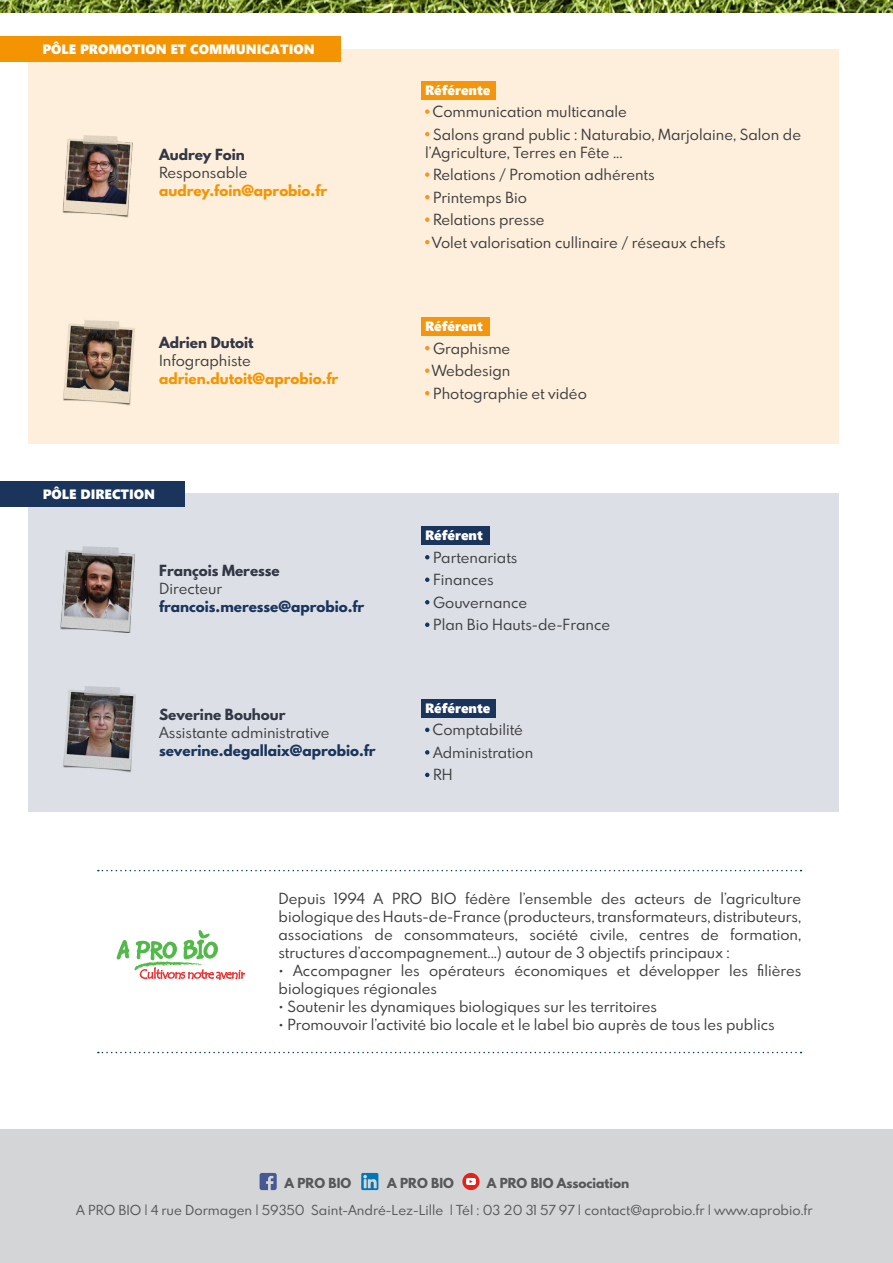
<style>
.page{position:relative;width:893px;height:1263px;background:#fff}
.page>*{position:absolute;margin:0;border:0;box-sizing:border-box;transform-origin:0 0}
.t1{font:15px/18px "Spartan MB";color:#3e3e3f}
.t2{font:800 15px "Spartan MB";color:#1a345c}
.t3{font:800 15px "Spartan MB";color:#333745}
.t4{font:800 15px "Spartan MB";color:#f59403}
.t5{font:13.5px "Spartan MB";color:#57585a}
.t6{font:13.5px "Segoe UI Black";color:#fff}
.t7{font:800 13.5px "Spartan MB";color:#57585a}
</style>
<div class="page">
<div style="left:29px;top:49px;width:810px;height:394px;background:#fdefdb"></div>
<div style="left:29px;top:494px;width:810px;height:318px;background:#dce0e6"></div>
<div style="left:0;top:1129px;width:893px;height:134px;background:#d4d5d7"></div>
<svg style="left:260px;top:1173px;width:17px;height:17px"></svg>
<svg style="left:361px;top:1173px;width:17px;height:17px"></svg>
<svg style="left:462px;top:1173px;width:17px;height:17px"></svg>
<img style="left:60px;top:546px;width:75px;height:86px">
<img style="left:63px;top:686px;width:73px;height:87px">
<div style="left:0;top:36px;width:340px;height:26px;background:#f59403"></div>
<div style="left:0;top:481px;width:185px;height:25px;background:#1a345c"></div>
<img style="left:63px;top:320px;width:72px;height:86px">
<img style="left:62px;top:135px;width:71px;height:83px">
<img style="left:0;top:0;width:893px;height:12px">
<svg style="left:98px;top:870px;width:703px;height:1px"></svg>
<svg style="left:98px;top:1052px;width:703px;height:1px"></svg>
<div style="left:421px;top:81px;width:74px;height:18px;background:#f4950e"></div>
<div style="left:421px;top:317px;width:68px;height:19px;background:#f4950e"></div>
<div style="left:421px;top:526px;width:68px;height:19px;background:#1a345b"></div>
<div style="left:421px;top:699px;width:74px;height:19px;background:#1a345b"></div>
<svg style="left:425px;top:109px;width:4px;height:5px"></svg>
<svg style="left:425px;top:132px;width:4px;height:4px"></svg>
<svg style="left:425px;top:172px;width:4px;height:5px"></svg>
<svg style="left:425px;top:195px;width:4px;height:4px"></svg>
<svg style="left:425px;top:217px;width:4px;height:5px"></svg>
<svg style="left:425px;top:240px;width:4px;height:4px"></svg>
<svg style="left:425px;top:346px;width:4px;height:4px"></svg>
<svg style="left:425px;top:368px;width:4px;height:5px"></svg>
<svg style="left:425px;top:391px;width:4px;height:4px"></svg>
<svg style="left:425px;top:555px;width:4px;height:4px"></svg>
<svg style="left:425px;top:577px;width:4px;height:5px"></svg>
<svg style="left:425px;top:600px;width:4px;height:4px"></svg>
<svg style="left:425px;top:622px;width:4px;height:5px"></svg>
<svg style="left:425px;top:728px;width:4px;height:4px"></svg>
<svg style="left:425px;top:750px;width:4px;height:5px"></svg>
<svg style="left:425px;top:773px;width:4px;height:4px"></svg>
<svg style="left:117px;top:930px;width:128px;height:50px"></svg>
<p class="t6" style="left:42px;top:40px;width:274px">PÔLE PROMOTION ET COMMUNICATION</p>
<p class="t3" style="left:159px;top:143px;width:87px">Audrey Foin</p>
<p class="t1" style="left:159px;top:163px;width:90px">Responsable</p>
<p class="t4" style="left:159px;top:179px;width:170px">audrey.foin@aprobio.fr</p>
<p class="t3" style="left:159px;top:332px;width:96px">Adrien Dutoit</p>
<p class="t1" style="left:159px;top:351px;width:93px">Infographiste</p>
<p class="t4" style="left:159px;top:368px;width:181px">adrien.dutoit@aprobio.fr</p>
<p class="t6" style="left:43px;top:484px;width:114px">PÔLE DIRECTION</p>
<p class="t3" style="left:159px;top:559px;width:122px">François Meresse</p>
<p class="t1" style="left:159px;top:579px;width:65px">Directeur</p>
<p class="t2" style="left:159px;top:595px;width:207px">francois.meresse@aprobio.fr</p>
<p class="t3" style="left:159px;top:704px;width:128px">Severine Bouhour</p>
<p class="t1" style="left:159px;top:723px;width:172px">Assistante administrative</p>
<p class="t2" style="left:159px;top:740px;width:218px">severine.degallaix@aprobio.fr</p>
<p class="t6" style="left:425px;top:80px;width:67px">Référente</p>
<p class="t1" style="left:433px;top:102px;width:196px">Communication multicanale</p>
<p class="t1" style="left:425px;top:125px;width:377px;text-indent:8px">Salons grand public : Naturabio, Marjolaine, Salon de l’Agriculture, Terres en Fête ...</p>
<p class="t1" style="left:433px;top:165px;width:223px">Relations / Promotion adhérents</p>
<p class="t1" style="left:433px;top:188px;width:95px">Printemps Bio</p>
<p class="t1" style="left:433px;top:210px;width:113px">Relations presse</p>
<p class="t1" style="left:432px;top:233px;width:295px">Volet valorisation cullinaire / réseaux chefs</p>
<p class="t6" style="left:425px;top:316px;width:59px">Référent</p>
<p class="t1" style="left:433px;top:339px;width:79px">Graphisme</p>
<p class="t1" style="left:432px;top:361px;width:80px">Webdesign</p>
<p class="t1" style="left:433px;top:384px;width:155px">Photographie et vidéo</p>
<p class="t6" style="left:425px;top:526px;width:59px">Référent</p>
<p class="t1" style="left:433px;top:548px;width:86px">Partenariats</p>
<p class="t1" style="left:433px;top:570px;width:62px">Finances</p>
<p class="t1" style="left:433px;top:593px;width:96px">Gouvernance</p>
<p class="t1" style="left:433px;top:615px;width:179px">Plan Bio Hauts-de-France</p>
<p class="t6" style="left:425px;top:698px;width:67px">Référente</p>
<p class="t1" style="left:433px;top:720px;width:92px">Comptabilité</p>
<p class="t1" style="left:433px;top:743px;width:102px">Administration</p>
<p class="t1" style="left:433px;top:765px;width:21px">RH</p>
<p class="t1" style="left:279px;top:889px;width:524px;text-align:justify">Depuis 1994 A PRO BIO fédère l’ensemble des acteurs de l’agriculture biologique des Hauts-de-France (producteurs, transformateurs, distributeurs, associations de consommateurs, société civile, centres de formation, structures d’accompagnement...) autour de 3 objectifs principaux :</p>
<p class="t1" style="left:279px;top:961px;width:524px">• Accompagner les opérateurs économiques et développer les filières biologiques régionales</p>
<p class="t1" style="left:279px;top:997px;width:380px">• Soutenir les dynamiques biologiques sur les territoires</p>
<p class="t1" style="left:279px;top:1015px;width:498px">• Promouvoir l’activité bio locale et le label bio auprès de tous les publics</p>
<p class="t7" style="left:284px;top:1173px;width:68px">A PRO BIO</p>
<p class="t7" style="left:387px;top:1173px;width:68px">A PRO BIO</p>
<p class="t7" style="left:487px;top:1173px;width:144px">A PRO BIO Association</p>
<p class="t5" style="left:76px;top:1201px;width:738px">A PRO BIO | 4 rue Dormagen | 59350 Saint-André-Lez-Lille | Tél : 03 20 31 57 97 | contact@aprobio.fr | www.aprobio.fr</p>
</div>
